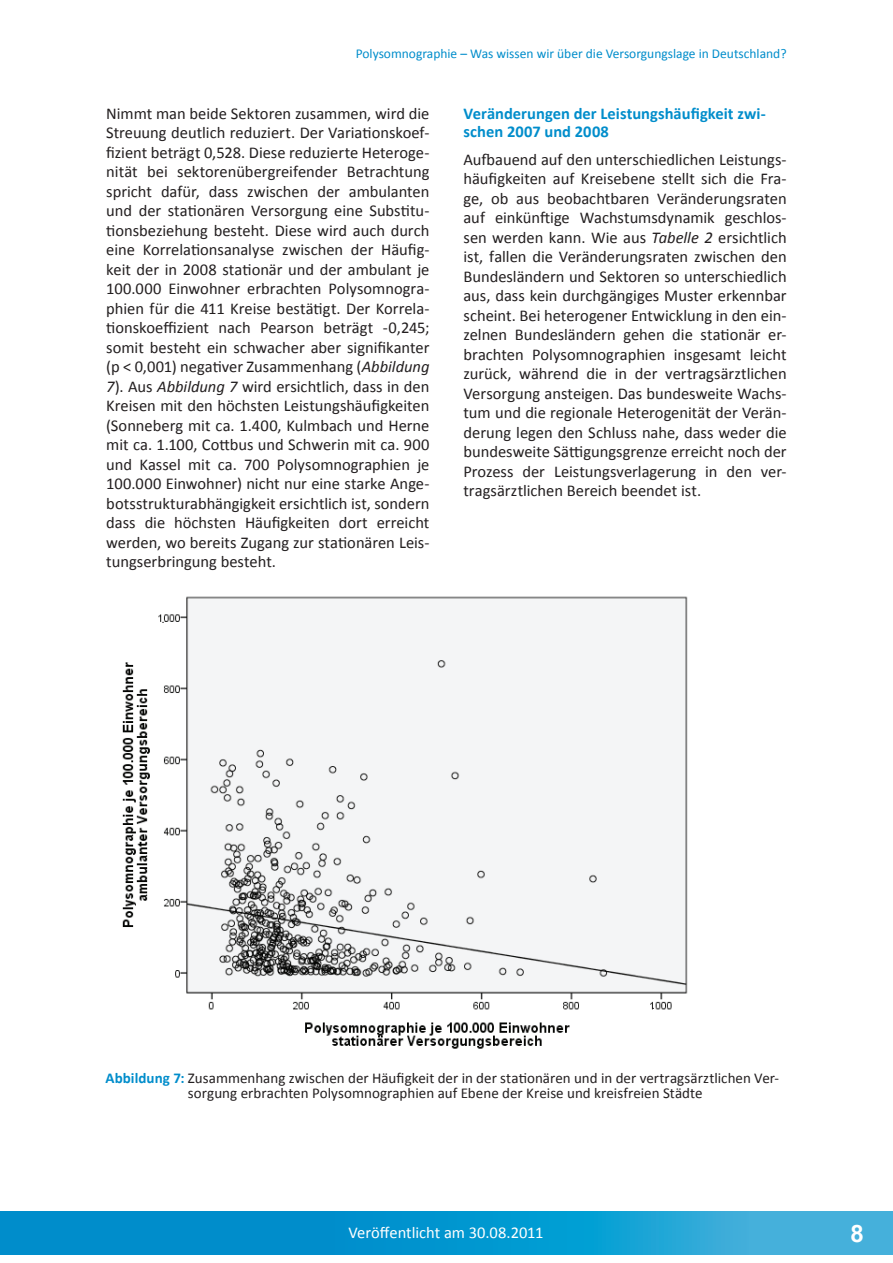
<style>
.page{position:relative;width:893px;height:1263px;background:#fff}
.page>*{position:absolute;margin:0;border:0;box-sizing:border-box;transform-origin:0 0}
.t1{font:700 24px "Arial";color:#fff}
.t2{font:16.5px/19.5px "Calibri";color:#231f20;text-align:justify}
.t3{font:700 16.5px/18px "Calibri";color:#008dcb}
.t4{font:16.5px "Calibri";letter-spacing:-.005em;color:#fff}
.t5{font:15px/15px "Calibri";letter-spacing:.005em;color:#231f20;text-align:center}
.t6{font:13.5px "Calibri";color:#008dcb}
.t7{font:12px "Arial";color:#231f20}
.s1{font-style:italic}
.s2{font-weight:700;color:#008dcb}
</style>
<div class="page">
<svg style="left:0;top:1212px;width:893px;height:42px;background:#119ad1"></svg>
<img style="left:122px;top:596px;width:566px;height:453px">
<p class="t6" style="left:356px;top:45px;width:432px">Polysomnographie – Was wissen wir über die Versorgungslage in Deutschland?</p>
<p class="t2" style="left:106px;top:104px;width:325px">Nimmt man beide Sektoren zusammen, wird die Streuung deutlich reduziert. Der Variationskoef&shy;fizient beträgt 0,528. Diese reduzierte Heteroge&shy;nität bei sektorenübergreifender Betrachtung spricht dafür, dass zwischen der ambulanten und der stationären Versorgung eine Substitu&shy;tionsbeziehung besteht. Diese wird auch durch eine Korrelationsanalyse zwischen der Häufig&shy;keit der in 2008 stationär und der ambulant je 100.000 Einwohner erbrachten Polysomnogra&shy;phien für die 411 Kreise bestätigt. Der Korrela&shy;tionskoeffizient nach Pearson beträgt -0,245; somit besteht ein schwacher aber signifikanter (p &lt; 0,001) negativer Zusammenhang (<span class="s1">Abbildung 7</span>). Aus <span class="s1">Abbildung 7</span> wird ersichtlich, dass in den Kreisen mit den höchsten Leistungshäufigkeiten (Sonneberg mit ca. 1.400, Kulmbach und Herne mit ca. 1.100, Cottbus und Schwerin mit ca. 900 und Kassel mit ca. 700 Polysomnographien je 100.000 Einwohner) nicht nur eine starke Ange&shy;botsstrukturabhängigkeit ersichtlich ist, sondern dass die höchsten Häufigkeiten dort erreicht werden, wo bereits Zugang zur stationären Leis&shy;tungserbringung besteht.</p>
<p class="t3" style="left:463px;top:104px;width:304px">Veränderungen der Leistungshäufigkeit zwi&shy;schen 2007 und 2008</p>
<p class="t2" style="left:463px;top:150px;width:325px">Aufbauend auf den unterschiedlichen Leistungs&shy;häufigkeiten auf Kreisebene stellt sich die Fra&shy;ge, ob aus beobachtbaren Veränderungsraten auf einkünftige Wachstumsdynamik geschlos&shy;sen werden kann. Wie aus <span class="s1">Tabelle 2</span> ersichtlich ist, fallen die Veränderungsraten zwischen den Bundesländern und Sektoren so unterschiedlich aus, dass kein durchgängiges Muster erkennbar scheint. Bei heterogener Entwicklung in den ein&shy;zelnen Bundesländern gehen die stationär er&shy;brachten Polysomnographien insgesamt leicht zurück, während die in der vertragsärztlichen Versorgung ansteigen. Das bundesweite Wachs&shy;tum und die regionale Heterogenität der Verän&shy;derung legen den Schluss nahe, dass weder die bundesweite Sättigungsgrenze erreicht noch der Prozess der Leistungsverlagerung in den ver&shy;tragsärztlichen Bereich beendet ist.</p>
<p class="t7" style="left:161px;top:611px;width:5px">.</p>
<p class="t7" style="left:652px;top:997px;width:5px">.</p>
<p class="t5" style="left:105px;top:1070px;width:675px"><span class="s2">Abbildung 7:</span> Zusammenhang zwischen der Häufigkeit der in der stationären und in der vertragsärztlichen Ver&shy;sorgung erbrachten Polysomnographien auf Ebene der Kreise und kreisfreien Städte</p>
<p class="t4" style="left:348px;top:1222px;width:197px">Veröffentlicht am 30.08.2011</p>
<h1 class="t1" style="left:850px;top:1217px;width:15px">8</h1>
</div>
